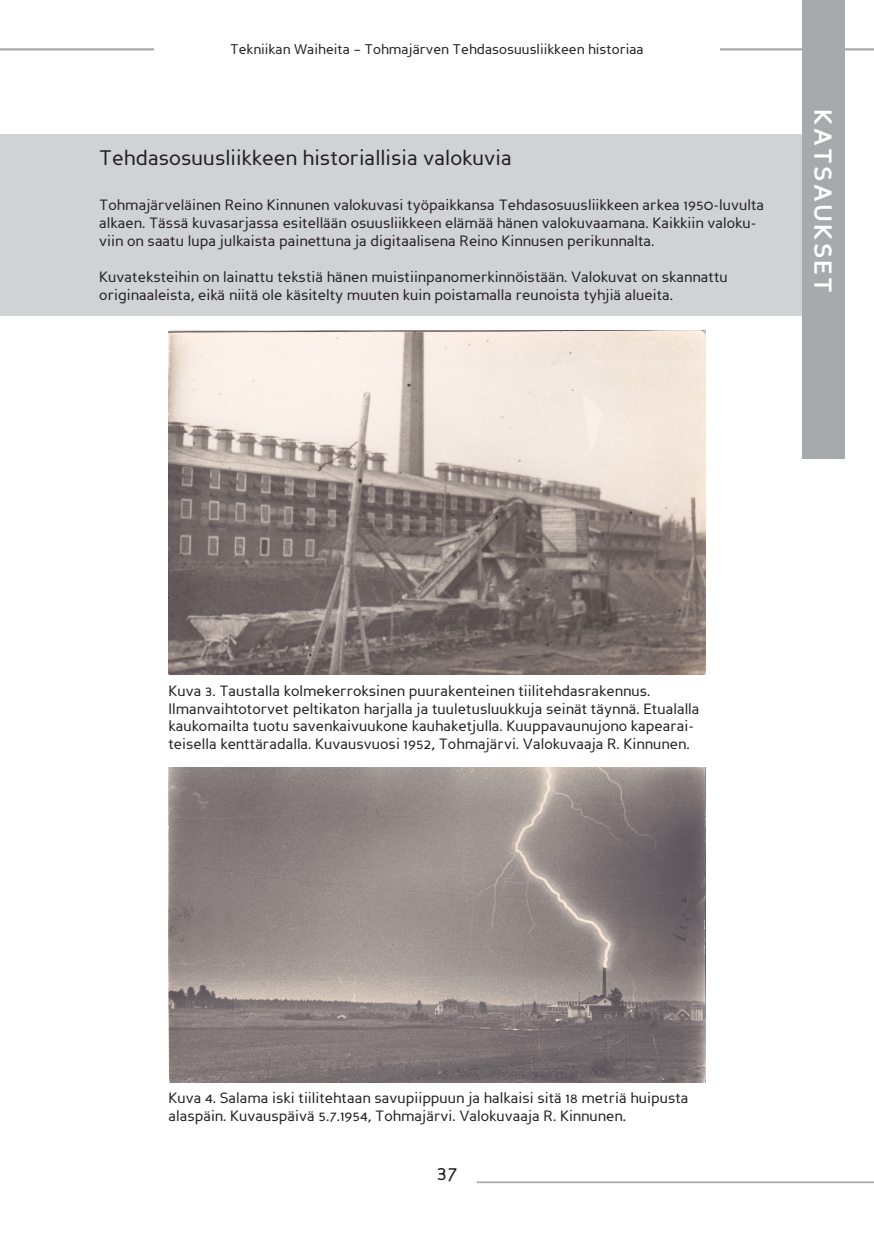
<style>
.page{position:relative;width:874px;height:1241px;background:#fff}
.page>*{position:absolute;margin:0;border:0;box-sizing:border-box;transform-origin:0 0}
.t1{font:700 24.5px "Perspective Sans";letter-spacing:.1em;color:#fff}
.Otsikko2_kopio{font:21px "Perspective Sans";color:#231f20}
.Kuvateksti{font:14.88px/17.8px "Perspective Sans";color:#231f20}
.t2{font:14px "Perspective Sans";color:#231f20}
</style>
<div class="page">
<div style="left:801px;top:0;width:42px;height:458px;background:#a8a9ad"></div>
<hr style="left:476px;top:1181px;width:397px;height:1px;background:#a8a9ad">
<hr style="left:719px;top:49px;width:154px;height:1px;background:#a8a9ad">
<hr style="left:0;top:49px;width:154px;height:1px;background:#a8a9ad">
<div style="left:0;top:134px;width:801px;height:181px;background:#d1d2d4"></div>
<img style="left:168px;top:331px;width:537px;height:343px">
<img style="left:168px;top:767px;width:537px;height:314px">
<p class="t2" style="left:230px;top:41px;width:415px">Tekniikan Waiheita – Tohmajärven Tehdasosuusliikkeen historiaa</p>
<p class="Otsikko2_kopio" style="left:99px;top:145px;width:414px">Tehdasosuusliikkeen historiallisia valokuvia</p>
<p class="Kuvateksti" style="left:99px;top:196px;width:666px">Tohmajärveläinen Reino Kinnunen valokuvasi työpaikkansa Tehdasosuusliikkeen arkea 1950-luvulta alkaen. Tässä kuvasarjassa esitellään osuusliikkeen elämää hänen valokuvaamana. Kaikkiin valoku&shy;viin on saatu lupa julkaista painettuna ja digitaalisena Reino Kinnusen perikunnalta.</p>
<p class="Kuvateksti" style="left:99px;top:268px;width:629px">Kuvateksteihin on lainattu tekstiä hänen muistiinpanomerkinnöistään. Valokuvat on skannattu originaaleista, eikä niitä ole käsitelty muuten kuin poistamalla reunoista tyhjiä alueita.</p>
<h1 class="t1" style="left:837px;top:109px;width:185px;rotate:90deg">KATSAUKSET</h1>
<p class="Kuvateksti" style="left:168px;top:681px;width:532px">Kuva 3. Taustalla kolmekerroksinen puurakenteinen tiilitehdasrakennus.<br>Ilmanvaihtotorvet peltikaton harjalla ja tuuletusluukkuja seinät täynnä. Etualalla kaukomailta tuotu savenkaivuukone kauhaketjulla. Kuuppavaunujono kapearai&shy;teisella kenttäradalla. Kuvausvuosi 1952, Tohmajärvi. Valokuvaaja R. Kinnunen.</p>
<p class="Kuvateksti" style="left:168px;top:1089px;width:521px">Kuva 4. Salama iski tiilitehtaan savupiippuun ja halkaisi sitä 18 metriä huipusta alaspäin. Kuvauspäivä 5.7.1954, Tohmajärvi. Valokuvaaja R. Kinnunen.</p>
<h2 class="Otsikko2_kopio" style="left:437px;top:1160px;width:22px">37</h2>
</div>
